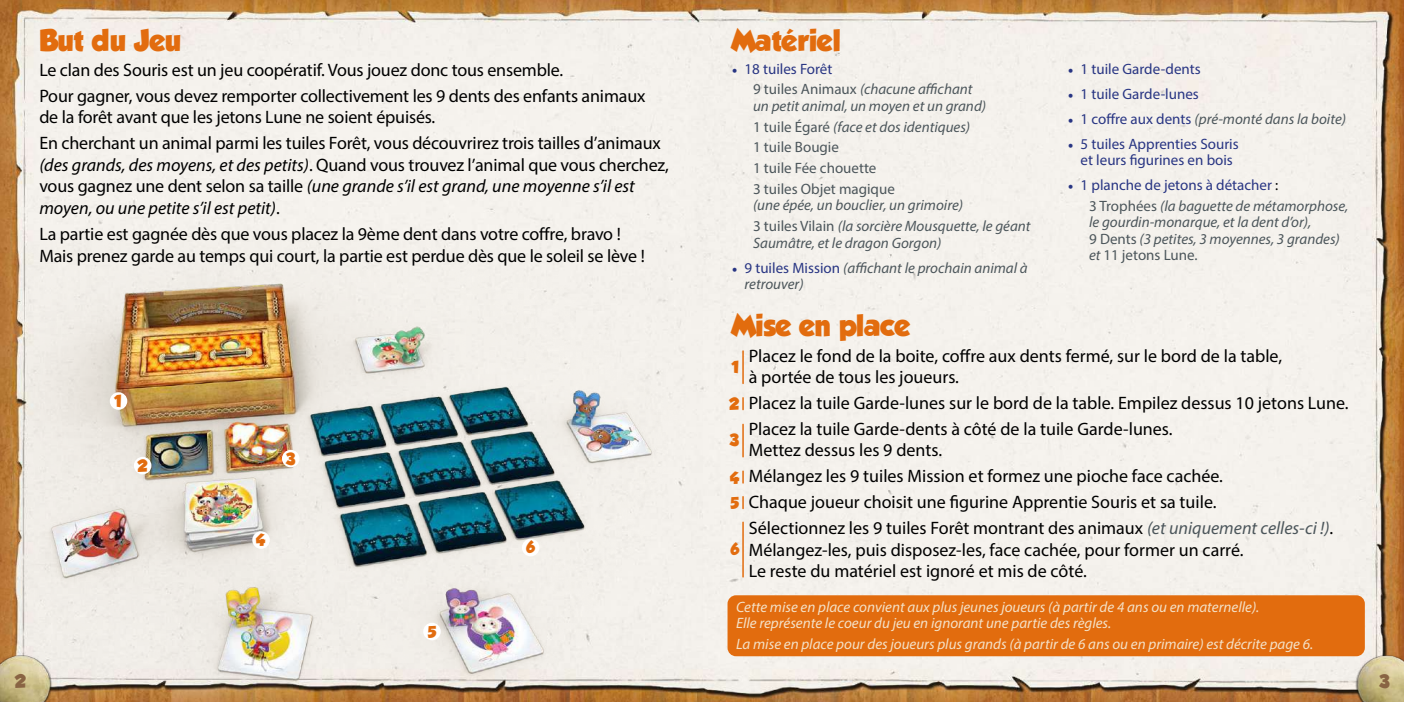
<style>
.page{position:relative;width:1404px;height:702px;background:#fff}
.page>*{position:absolute;margin:0;border:0;box-sizing:border-box;transform-origin:0 0}
.t1{font:27px "GROBOLD";color:#e26c0e}
.t2{font:18px/25.8px "Myriad Pro";letter-spacing:-.005em;color:#000}
.t3{font:italic 18px/21.6px "Myriad Pro";color:#000}
.t4{font:16.5px "GROBOLD";color:#896443}
.t5{font:italic 15px/20.7px "Myriad Pro";color:#4c565b}
.t6{font:italic 15px/16.5px "Myriad Pro";color:#f4e1c7}
.t7{font:15px/20.7px "Myriad Pro";color:#4c565b}
.t8{font:15px/16.5px "Myriad Pro";color:#283583;text-align:center}
.t9{font:15px "GROBOLD";color:#e26c0e}
.s1{font-style:normal}
.s2{font-family:"Minion Pro";font-style:normal;color:#283583}
.s3{font-style:normal;color:#283583}
.s4{font-style:italic}
.s5{font-family:"Minion Pro"}
.s6{font-style:normal;color:#000}
.s7{font-style:italic;color:#4c565b}
</style>
<div class="page">
<img style="left:0;top:0;width:1403px;height:702px">
<img style="left:1345px;top:643px;width:58px;height:59px">
<img style="left:0;top:643px;width:10px;height:59px">
<img style="left:10px;top:233px;width:692px;height:469px">
<div style="left:727px;top:595px;width:637px;height:61px;background:#e26c0e;border-radius:9px"></div>
<div style="left:110px;top:392px;width:17px;height:18px;background:#fff;border-radius:50%"></div>
<div style="left:134px;top:457px;width:17px;height:17px;background:#fff;border-radius:50%"></div>
<div style="left:282px;top:450px;width:17px;height:17px;background:#fff;border-radius:50%"></div>
<div style="left:252px;top:531px;width:18px;height:18px;background:#fff;border-radius:50%"></div>
<div style="left:423px;top:622px;width:18px;height:18px;background:#fff;border-radius:50%"></div>
<div style="left:522px;top:539px;width:17px;height:17px;background:#fff;border-radius:50%"></div>
<hr style="left:742px;top:522px;width:1px;height:55px;background:#e26c0e">
<svg style="left:742px;top:471px;width:1px;height:12px"></svg>
<hr style="left:742px;top:424px;width:1px;height:33px;background:#e26c0e">
<hr style="left:742px;top:351px;width:1px;height:32px;background:#e26c0e">
<svg style="left:742px;top:496px;width:1px;height:12px"></svg>
<h1 class="t1" style="left:39px;top:25px;width:143px">But du Jeu</h1>
<h1 class="t1" style="left:731px;top:25px;width:110px">Matériel</h1>
<p class="t2" style="left:39px;top:57px;width:607px">Le clan des Souris est un jeu coopératif. Vous jouez donc tous ensemble.<br>Pour gagner, vous devez remporter collectivement les 9 dents des enfants animaux</p>
<p class="t2" style="left:39px;top:104px;width:623px">de la forêt avant que les jetons Lune ne soient épuisés.<br>En cherchant un animal parmi les tuiles Forêt, vous découvrirez trois tailles d’animaux</p>
<p class="t3" style="left:39px;top:154px;width:631px">(des grands, des moyens, et des petits)<span class="s1">. Quand vous trouvez l’animal que vous cherchez, vous gagnez une dent selon sa taille</span> (une grande s’il est grand, une moyenne s’il est moyen, ou une petite s’il est petit)<span class="s1">.</span></p>
<p class="t2" style="left:39px;top:223px;width:607px;line-height:21.6px">La partie est gagnée dès que vous placez la 9ème dent dans votre coffre, bravo !<br>Mais prenez garde au temps qui court, la partie est perdue dès que le soleil se lève !</p>
<p class="t5" style="left:753px;top:58px;width:221px;text-indent:-21px"><span class="s2">•</span> <span class="s3">18 tuiles Forêt<br></span><span class="s1">9 tuiles Animaux</span> (chacune affichant</p>
<p class="t7" style="left:753px;top:95px;width:234px"><span class="s4">un petit animal, un moyen et un grand)<br></span>1 tuile Égaré <span class="s4">(face et dos identiques)<br></span>1 tuile Bougie<br>1 tuile Fée chouette<br>3 tuiles Objet magique</p>
<p class="t5" style="left:753px;top:195px;width:279px">(une épée, un bouclier, un grimoire)<br><span class="s1">3 tuiles Vilain</span> (la sorcière Mousquette, le géant</p>
<p class="t5" style="left:753px;top:232px;width:190px">Saumâtre, et le dragon Gorgon)</p>
<p class="t5" style="left:744px;top:259px;width:285px;line-height:16.5px;text-indent:-13px"><span class="s2">•</span> <span class="s3">9 tuiles Mission</span> (affichant le prochain animal à retrouver)</p>
<p class="t8" style="left:1067px;top:60px;width:134px"><span class="s5">•</span> 1 tuile Garde-dents</p>
<p class="t8" style="left:1067px;top:85px;width:132px"><span class="s5">•</span> 1 tuile Garde-lunes</p>
<p class="t5" style="left:1067px;top:108px;width:280px"><span class="s2">•</span> <span class="s3">1 coffre aux dents</span> (pré-monté dans la boite)</p>
<p class="t8" style="left:1067px;top:135px;width:172px"><span class="s5">•</span> 5 tuiles Apprenties Souris et leurs figurines en bois</p>
<p class="t5" style="left:1088px;top:174px;width:261px;text-indent:-21px"><span class="s2">•</span> <span class="s3">1 planche de jetons à détacher</span> <span class="s6">:<br></span><span class="s1">3 Trophées</span> (la baguette de métamorphose,</p>
<p class="t5" style="left:1088px;top:214px;width:252px;line-height:16.5px">le gourdin-monarque, et la dent d’or),<br><span class="s1">9 Dents</span> (3 petites, 3 moyennes, 3 grandes) et <span class="s1">11 jetons Lune.</span></p>
<p class="t9" style="left:114px;top:392px;width:9px">1</p>
<p class="t9" style="left:138px;top:457px;width:12px">2</p>
<p class="t9" style="left:286px;top:450px;width:11px">3</p>
<p class="t9" style="left:256px;top:531px;width:11px">4</p>
<p class="t9" style="left:427px;top:623px;width:10px">5</p>
<p class="t9" style="left:526px;top:538px;width:10px">6</p>
<h1 class="t1" style="left:731px;top:309px;width:180px">Mise en place</h1>
<p class="t9" style="left:731px;top:358px;width:9px">1</p>
<p class="t9" style="left:729px;top:395px;width:12px">2</p>
<p class="t9" style="left:729px;top:431px;width:11px">3</p>
<p class="t9" style="left:730px;top:468px;width:11px">4</p>
<p class="t2" style="left:748px;top:344px;width:535px;line-height:21.6px">Placez le fond de la boite, coffre aux dents fermé, sur le bord de la table, à portée de tous les joueurs.</p>
<p class="t2" style="left:748px;top:390px;width:601px">Placez la tuile Garde-lunes sur le bord de la table. Empilez dessus 10 jetons Lune.<br>Placez la tuile Garde-dents à côté de la tuile Garde-lunes.</p>
<p class="t2" style="left:748px;top:437px;width:586px">Mettez dessus les 9 dents.<br>Mélangez les 9 tuiles Mission et formez une pioche face cachée.<br>Chaque joueur choisit une figurine Apprentie Souris et sa tuile.<br>Sélectionnez les 9 tuiles Forêt montrant des animaux <span class="s7">(et uniquement celles-ci !)</span>.</p>
<p class="t2" style="left:748px;top:538px;width:496px;line-height:21.6px">Mélangez-les, puis disposez-les, face cachée, pour former un carré.<br>Le reste du matériel est ignoré et mis de côté.</p>
<p class="t9" style="left:730px;top:494px;width:10px">5</p>
<p class="t9" style="left:730px;top:540px;width:10px">6</p>
<p class="t6" style="left:736px;top:598px;width:525px">Cette mise en place convient aux plus jeunes joueurs (à partir de 4 ans ou en maternelle).<br>Elle représente le coeur du jeu en ignorant une partie des règles.</p>
<p class="t6" style="left:736px;top:635px;width:578px">La mise en place pour des joueurs plus grands (à partir de 6 ans ou en primaire) est décrite page 6.</p>
<p class="t4" style="left:15px;top:671px;width:13px">2</p>
<p class="t4" style="left:1378px;top:671px;width:12px">3</p>
</div>
